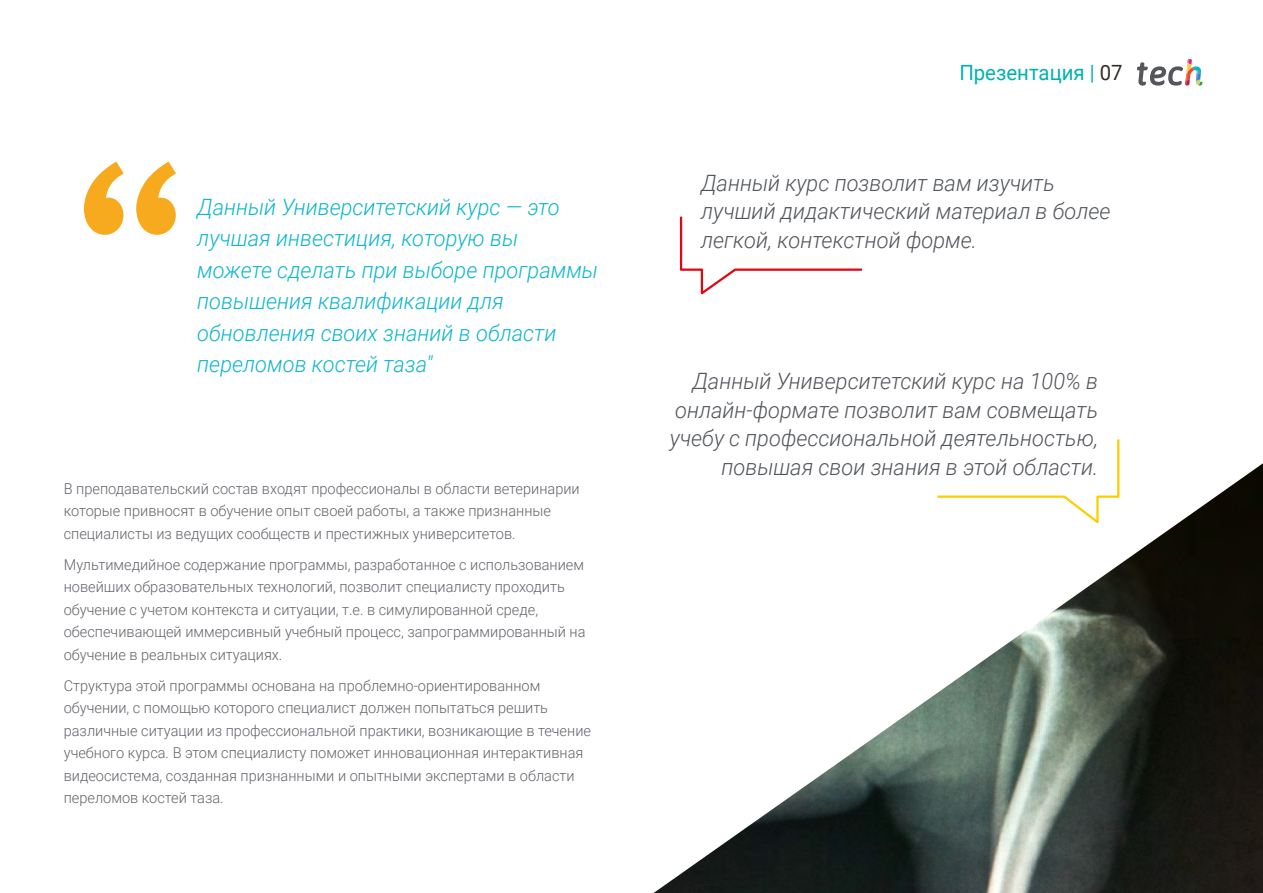
<style>
.page{position:relative;width:1263px;height:893px;background:#fff}
.page>*{position:absolute;margin:0;border:0;box-sizing:border-box;transform-origin:0 0}
.t1{font:italic 300 22.5px/28.5px "Roboto";color:#52555b;text-align:right}
.t2{font:italic 300 22.5px/31.5px "Roboto";color:#0fb6cf}
.t3{font:21px "Roboto";color:#00b2af}
.t4{font:300 15px/22.5px "Roboto";color:#61646a}
.s1{color:#312e20}
</style>
<div class="page">
<svg style="left:84px;top:162px;width:92px;height:73px"></svg>
<svg style="left:1117px;top:439px;width:3px;height:24px"></svg>
<svg style="left:679px;top:216px;width:183px;height:79px"></svg>
<img style="left:654px;top:463px;width:609px;height:430px">
<svg style="left:1137px;top:59px;width:65px;height:27px"></svg>
<h1 class="t2" style="left:197px;top:190px;width:402px">Данный Университетский курс — это лучшая инвестиция, которую вы можете сделать при выборе программы повышения квалификации для обновления своих знаний в области переломов костей таза"</h1>
<p class="t4" style="left:64px;top:477px;width:517px">В преподавательский состав входят профессионалы в области ветеринарии которые привносят в обучение опыт своей работы, а также признанные специалисты из ведущих сообществ и престижных университетов.</p>
<p class="t4" style="left:64px;top:553px;width:523px">Мультимедийное содержание программы, разработанное с использованием новейших образовательных технологий, позволит специалисту проходить обучение с учетом контекста и ситуации, т.е. в симулированной среде, обеспечивающей иммерсивный учебный процесс, запрограммированный на обучение в реальных ситуациях.</p>
<p class="t4" style="left:64px;top:674px;width:529px">Структура этой программы основана на проблемно-ориентированном обучении, с помощью которого специалист должен попытаться решить различные ситуации из профессиональной практики, возникающие в течение учебного курса. В этом специалисту поможет инновационная интерактивная видеосистема, созданная признанными и опытными экспертами в области переломов костей таза.</p>
<h2 class="t3" style="left:959px;top:57px;width:165px">Презентация | <span class="s1">07</span></h2>
<h1 class="t1" style="left:701px;top:168px;width:411px;text-align:left">Данный курс позволит вам изучить лучший дидактический материал в более легкой, контекстной форме.</h1>
<h1 class="t1" style="left:670px;top:366px;width:430px">Данный Университетский курс на 100% в онлайн-формате позволит вам совмещать учебу с профессиональной деятельностью, повышая свои знания в этой области.</h1>
</div>
